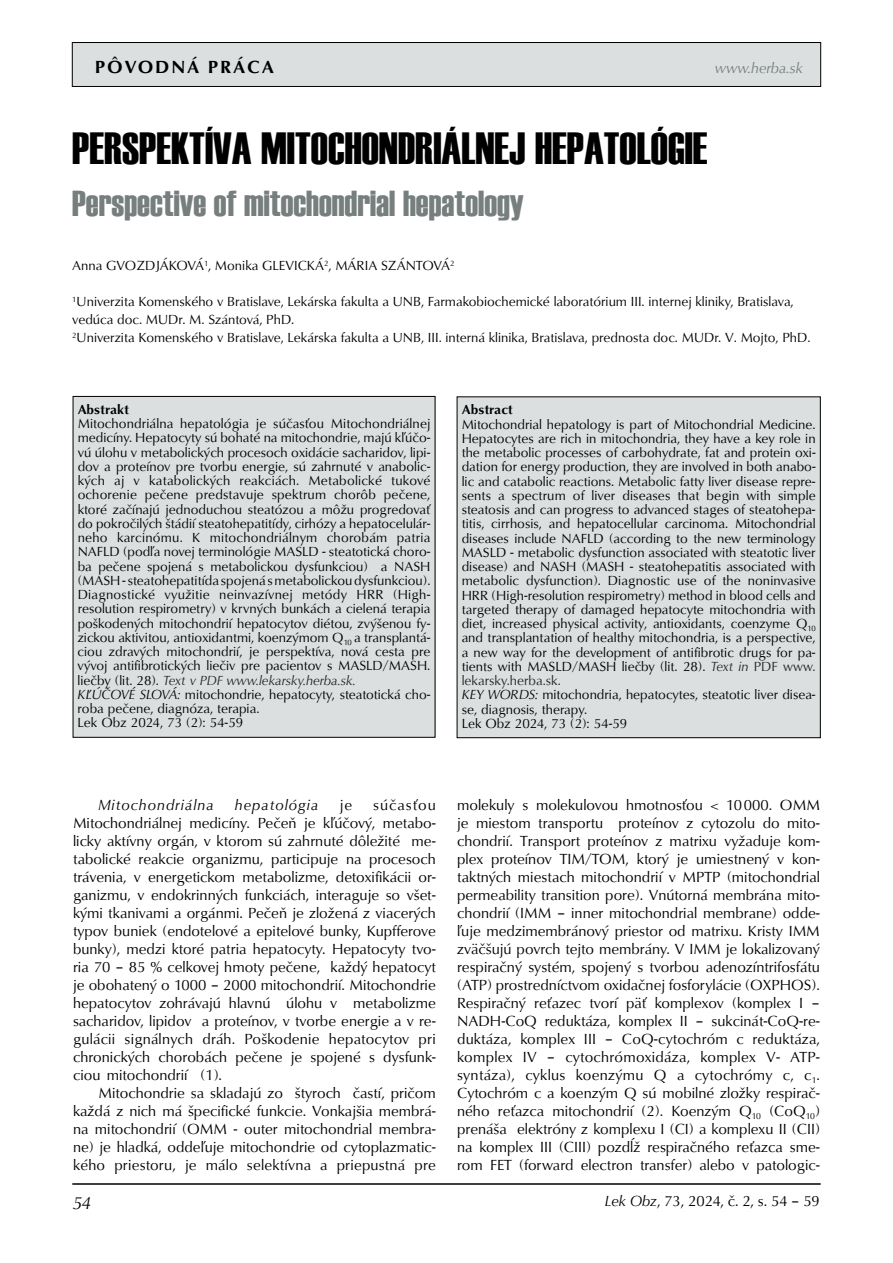
<style>
.page{position:relative;width:893px;height:1263px;background:#fff}
.page>*{position:absolute;margin:0;border:0;box-sizing:border-box;transform-origin:0 0}
.t1{font:45px "Haettenschweiler";color:#000}
.t2{font:36px "Haettenschweiler";color:#777e7e}
.t3{font:700 18px "URW Classico TEE";letter-spacing:.1em;color:#000}
.t4{font:italic 18px "URW Classico TEE";color:#000}
.t5{font:15px/18px "URW Classico TEE";color:#000;text-align:justify}
.t6{font:italic 15px "URW Classico TEE";letter-spacing:.065em;color:#000}
.t7{font:italic 15px "URW Classico TEE";color:#777e7e}
.t8{font:13.5px/14.2px "URW Classico TEE";color:#000}
.t9{font:700 13.5px "URW Classico TEE";color:#000}
.s1{font-style:italic;color:#252525}
.s2{font-style:italic}
.s3{color:#252525}
</style>
<div class="page">
<div style="left:72px;top:43px;width:749px;height:43px;background:#dcdfe0"></div>
<div style="left:72px;top:42px;width:749px;height:45px;border:1px solid #000"></div>
<hr style="left:72px;top:1183px;width:749px;height:2px;background:#000">
<div style="left:73px;top:396px;width:362px;height:341px;background:#dcdfe0"></div>
<div style="left:73px;top:396px;width:362px;height:342px;border:1px solid #000"></div>
<div style="left:457px;top:397px;width:363px;height:341px;background:#dcdfe0"></div>
<div style="left:457px;top:396px;width:364px;height:342px;border:1px solid #000"></div>
<h3 class="t3" style="left:95px;top:56px;width:181px">Pôvodná práca</h3>
<p class="t7" style="left:715px;top:59px;width:90px">www.herba.sk</p>
<h1 class="t1" style="left:72px;top:117px;width:637px">PERSPEKTÍVA MITOCHONDRIÁLNEJ HEPATOLÓGIE</h1>
<h2 class="t2" style="left:72px;top:179px;width:453px">Perspective of mitochondrial hepatology</h2>
<p class="t8" style="left:72px;top:259px;width:384px">Anna GVOZDJÁKOVÁ<sup>1</sup>, Monika GLEVICKÁ<sup>2</sup>, MÁRIA SZÁNTOVÁ<sup>2</sup></p>
<p class="t8" style="left:72px;top:293px;width:740px;line-height:18px"><sup>1</sup>Univerzita Komenského v Bratislave, Lekárska fakulta a UNB, Farmakobiochemické laboratórium III. internej kliniky, Bratislava, vedúca doc. MUDr. M. Szántová, PhD.<br><sup>2</sup>Univerzita Komenského v Bratislave, Lekárska fakulta a UNB, III. interná klinika, Bratislava, prednosta doc. MUDr. V. Mojto, PhD.</p>
<p class="t9" style="left:78px;top:401px;width:53px">Abstrakt</p>
<p class="t8" style="left:78px;top:417px;width:354px">Mitochondriálna hepatológia je súčasťou Mitochondriálnej medicíny. Hepatocyty sú bohaté na mitochondrie, majú kľúčo&shy;vú úlohu v metabolických procesoch oxidácie sacharidov, lipi&shy;dov a proteínov pre tvorbu energie, sú zahrnuté v anabolic&shy;kých aj v katabolických reakciách. Metabolické tukové ochorenie pečene predstavuje spektrum chorôb pečene, ktoré začínajú jednoduchou steatózou a môžu progredovať do pokročilých štádií steatohepatitídy, cirhózy a hepatocelulár&shy;neho karcinómu. K mitochondriálnym chorobám patria NAFLD (podľa novej terminológie MASLD - steatotická choro&shy;ba pečene spojená s metabolickou dysfunkciou) a NASH (MASH - steatohepatitída spojená smetabolickou dysfunkciou).<br>Diagnostické využitie neinvazívnej metódy HRR (High&shy;resolution respirometry) v krvných bunkách a cielená terapia poškodených mitochondrií hepatocytov diétou, zvýšenou fy&shy;zickou aktivitou, antioxidantmi, koenzýmom Q<sub>10</sub> a transplantá&shy;ciou zdravých mitochondrií, je perspektíva, nová cesta pre vývoj antifibrotických liečiv pre pacientov s MASLD/MASH. liečby (lit. 28). <span class="s1">Text v PDF www.lekarsky.herba.sk.<br></span><span class="s2">KĽÚČOVÉ SLOVÁ:</span> mitochondrie, hepatocyty, steatotická cho&shy;roba pečene, diagnóza, terapia.<br>Lek Obz 2024, 73 (2): 54-59</p>
<p class="t9" style="left:462px;top:401px;width:53px">Abstract</p>
<p class="t8" style="left:462px;top:417px;width:356px">Mitochondrial hepatology is part of Mitochondrial Medicine.<br>Hepatocytes are rich in mitochondria, they have a key role in the metabolic processes of carbohydrate, fat and protein oxi&shy;dation for energy production, they are involved in both anabo&shy;lic and catabolic reactions. Metabolic fatty liver disease repre&shy;sents a spectrum of liver diseases that begin with simple steatosis and can progress to advanced stages of steatohepa&shy;titis, cirrhosis, and hepatocellular carcinoma. Mitochondrial diseases include NAFLD (according to the new terminology MASLD - metabolic dysfunction associated with steatotic liver disease) and NASH (MASH - steatohepatitis associated with metabolic dysfunction). Diagnostic use of the noninvasive HRR (High-resolution respirometry) method in blood cells and targeted therapy of damaged hepatocyte mitochondria with diet, increased physical activity, antioxidants, coenzyme Q<sub>10 </sub>and transplantation of healthy mitochondria, is a perspective, a new way for the development of antifibrotic drugs for pa&shy;tients with MASLD/MASH liečby (lit. 28). <span class="s1">Text in</span> <span class="s3">PDF www. lekarsky.herba.sk.<br></span><span class="s2">KEY WORDS:</span> mitochondria, hepatocytes, steatotic liver disea&shy;se, diagnosis, therapy.<br>Lek Obz 2024, 73 (2): 54-59</p>
<p class="t5" style="left:73px;top:796px;width:364px;text-indent:300px">súčasťou Mitochondriálnej medicíny. Pečeň je kľúčový, metabo&shy;licky aktívny orgán, v ktorom sú zahrnuté dôležité me&shy;tabolické reakcie organizmu, participuje na procesoch trávenia, v energetickom metabolizme, detoxifikácii or&shy;ganizmu, v endokrinných funkciách, interaguje so všet&shy;kými tkanivami a orgánmi. Pečeň je zložená z viacerých typov buniek (endotelové a epitelové bunky, Kupfferove bunky), medzi ktoré patria hepatocyty. Hepatocyty tvo&shy;ria 70 – 85 % celkovej hmoty pečene, každý hepatocyt je obohatený o 1000 – 2000 mitochondrií. Mitochondrie hepatocytov zohrávajú hlavnú úlohu v metabolizme sacharidov, lipidov a proteínov, v tvorbe energie a v re&shy;gulácii signálnych dráh. Poškodenie hepatocytov pri chronických chorobách pečene je spojené s dysfunk&shy;ciou mitochondrií (1).</p>
<p class="t5" style="left:73px;top:1084px;width:364px;text-indent:26px">Mitochondrie sa skladajú zo štyroch častí, pričom každá z nich má špecifické funkcie. Vonkajšia membrá&shy;na mitochondrií (OMM - outer mitochondrial membra&shy;ne) je hladká, oddeľuje mitochondrie od cytoplazmatic&shy;kého priestoru, je málo selektívna a priepustná pre</p>
<p class="t6" style="left:99px;top:796px;width:117px">Mitochondriálna</p>
<p class="t6" style="left:235px;top:796px;width:85px">hepatológia</p>
<p class="t5" style="left:340px;top:796px;width:14px">je</p>
<p class="t5" style="left:457px;top:796px;width:364px">molekuly s molekulovou hmotnosťou &lt; 10000. OMM je miestom transportu proteínov z cytozolu do mito&shy;chondrií. Transport proteínov z matrixu vyžaduje kom&shy;plex proteínov TIM/TOM, ktorý je umiestnený v kon&shy;taktných miestach mitochondrií v MPTP (mitochondrial permeability transition pore). Vnútorná membrána mito&shy;chondrií (IMM – inner mitochondrial membrane) odde&shy;ľuje medzimembránový priestor od matrixu. Kristy IMM zväčšujú povrch tejto membrány. V IMM je lokalizovaný respiračný systém, spojený s tvorbou adenozíntrifosfátu (ATP) prostredníctvom oxidačnej fosforylácie (OXPHOS).<br>Respiračný reťazec tvorí päť komplexov (komplex I – NADH-CoQ reduktáza, komplex II – sukcinát-CoQ-re&shy;duktáza, komplex III – CoQ-cytochróm c reduktáza, komplex IV – cytochrómoxidáza, komplex V- ATP&shy;syntáza), cyklus koenzýmu Q a cytochrómy c, c<sub>1</sub>.<br>Cytochróm c a koenzým Q sú mobilné zložky respirač&shy;ného reťazca mitochondrií (2). Koenzým Q<sub>10</sub> (CoQ<sub>10</sub>) prenáša elektróny z komplexu I (CI) a komplexu II (CII) na komplex III (CIII) pozdĺž respiračného reťazca sme&shy;rom FET (forward electron transfer) alebo v patologic-</p>
<h3 class="t4" style="left:73px;top:1191px;width:19px">54</h3>
<p class="t5" style="left:605px;top:1192px;width:217px"><span class="s2">Lek Obz</span>, 73, 2024, č. 2, s. 54 – 59</p>
</div>
